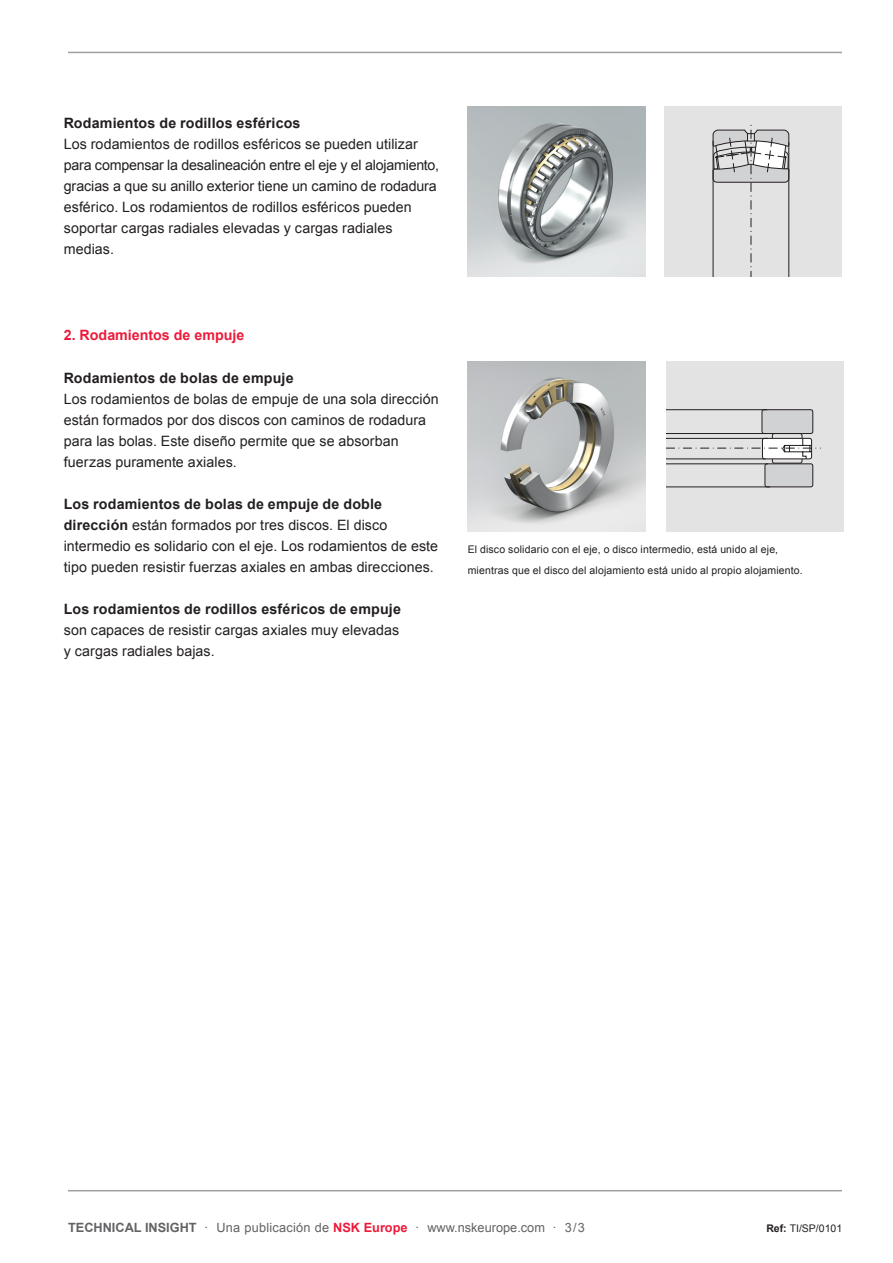
<style>
.page{position:relative;width:893px;height:1263px;background:#fff}
.page>*{position:absolute;margin:0;border:0;box-sizing:border-box;transform-origin:0 0}
.DAX_s_9_5_5mm__light{font:14.25px/21px "Arial";letter-spacing:.005em;color:#231f20}
.DAX_s_9_5_5mm__light-2{font:700 14.25px "Arial";letter-spacing:.01em;color:#231f20}
.DAX_s_9_5_5mm__light-3{font:700 14.25px "Arial";color:#ed1a3a}
.t1{font:12.75px "Arial";letter-spacing:.02em;color:#636366}
.DAX_s_9_5_5mm__light-4{font:10.5px "Arial";letter-spacing:.015em;color:#231f20}
.s1{font-weight:700}
.s2{font-weight:700;color:#ed1a3a}
</style>
<div class="page">
<hr style="left:68px;top:1190px;width:774px;height:1px;background:#9d9fa2">
<hr style="left:68px;top:52px;width:774px;height:1px;background:#9d9fa2">
<div style="left:664px;top:106px;width:178px;height:170px;background:#e3e3e3"></div>
<svg style="left:712px;top:125px;width:78px;height:151px"></svg>
<div style="left:666px;top:361px;width:178px;height:170px;background:#e3e3e3"></div>
<div style="left:762px;top:410px;width:51px;height:23px;background:#d1d2d4;border-radius:2px"></div>
<div style="left:762px;top:409px;width:51px;height:25px;border:1px solid #231f20;border-radius:2px"></div>
<div style="left:772px;top:433px;width:30px;height:30px;border:1px solid #231f20;border-radius:2px"></div>
<div style="left:765px;top:464px;width:48px;height:23px;background:#d1d2d4;border-radius:2px"></div>
<div style="left:765px;top:463px;width:48px;height:24px;border:1px solid #231f20;border-radius:2px"></div>
<svg style="left:666px;top:438px;width:155px;height:21px"></svg>
<hr style="left:666px;top:486px;width:104px;height:1px;background:#231f20">
<hr style="left:666px;top:463px;width:102px;height:1px;background:#231f20">
<hr style="left:666px;top:458px;width:100px;height:1px;background:#231f20">
<hr style="left:666px;top:438px;width:102px;height:1px;background:#231f20">
<hr style="left:666px;top:433px;width:100px;height:1px;background:#231f20">
<hr style="left:666px;top:409px;width:101px;height:1px;background:#231f20">
<img style="left:468px;top:106px;width:177px;height:170px">
<img style="left:468px;top:361px;width:177px;height:170px">
<p class="DAX_s_9_5_5mm__light-2" style="left:64px;top:114px;width:238px">Rodamientos de rodillos esféricos</p>
<p class="DAX_s_9_5_5mm__light" style="left:64px;top:134px;width:377px">Los rodamientos de rodillos esféricos se pueden utilizar para compensar la desalineación entre el eje y el alojamiento, gracias a que su anillo exterior tiene un camino de rodadura esférico. Los rodamientos de rodillos esféricos pueden soportar cargas radiales elevadas y cargas radiales medias.</p>
<p class="DAX_s_9_5_5mm__light-3" style="left:64px;top:325px;width:182px">2. Rodamientos de empuje</p>
<p class="DAX_s_9_5_5mm__light-2" style="left:64px;top:368px;width:231px">Rodamientos de bolas de empuje</p>
<p class="DAX_s_9_5_5mm__light" style="left:64px;top:389px;width:376px">Los rodamientos de bolas de empuje de una sola dirección están formados por dos discos con caminos de rodadura para las bolas. Este diseño permite que se absorban fuerzas puramente axiales.</p>
<p class="DAX_s_9_5_5mm__light" style="left:64px;top:494px;width:376px"><span class="s1">Los rodamientos de bolas de empuje de doble dirección</span> están formados por tres discos. El disco intermedio es solidario con el eje. Los rodamientos de este tipo pueden resistir fuerzas axiales en ambas direcciones.</p>
<p class="DAX_s_9_5_5mm__light" style="left:64px;top:599px;width:339px"><span class="s1">Los rodamientos de rodillos esféricos de empuje </span>son capaces de resistir cargas axiales muy elevadas y cargas radiales bajas.</p>
<p class="DAX_s_9_5_5mm__light-4" style="left:468px;top:542px;width:312px">El disco solidario con el eje, o disco intermedio, está unido al eje,</p>
<p class="DAX_s_9_5_5mm__light-4" style="left:468px;top:563px;width:336px">mientras que el disco del alojamiento está unido al propio alojamiento.</p>
<p class="t1" style="left:68px;top:1219px;width:518px"><span class="s1">TECHNICAL INSIGHT</span> · Una publicación de <span class="s2">NSK Europe</span> · www.nskeurope.com · 3/3</p>
<p class="DAX_s_9_5_5mm__light-4" style="left:766px;top:1221px;width:77px"><span class="s1">Ref:</span> TI/SP/0101</p>
</div>
